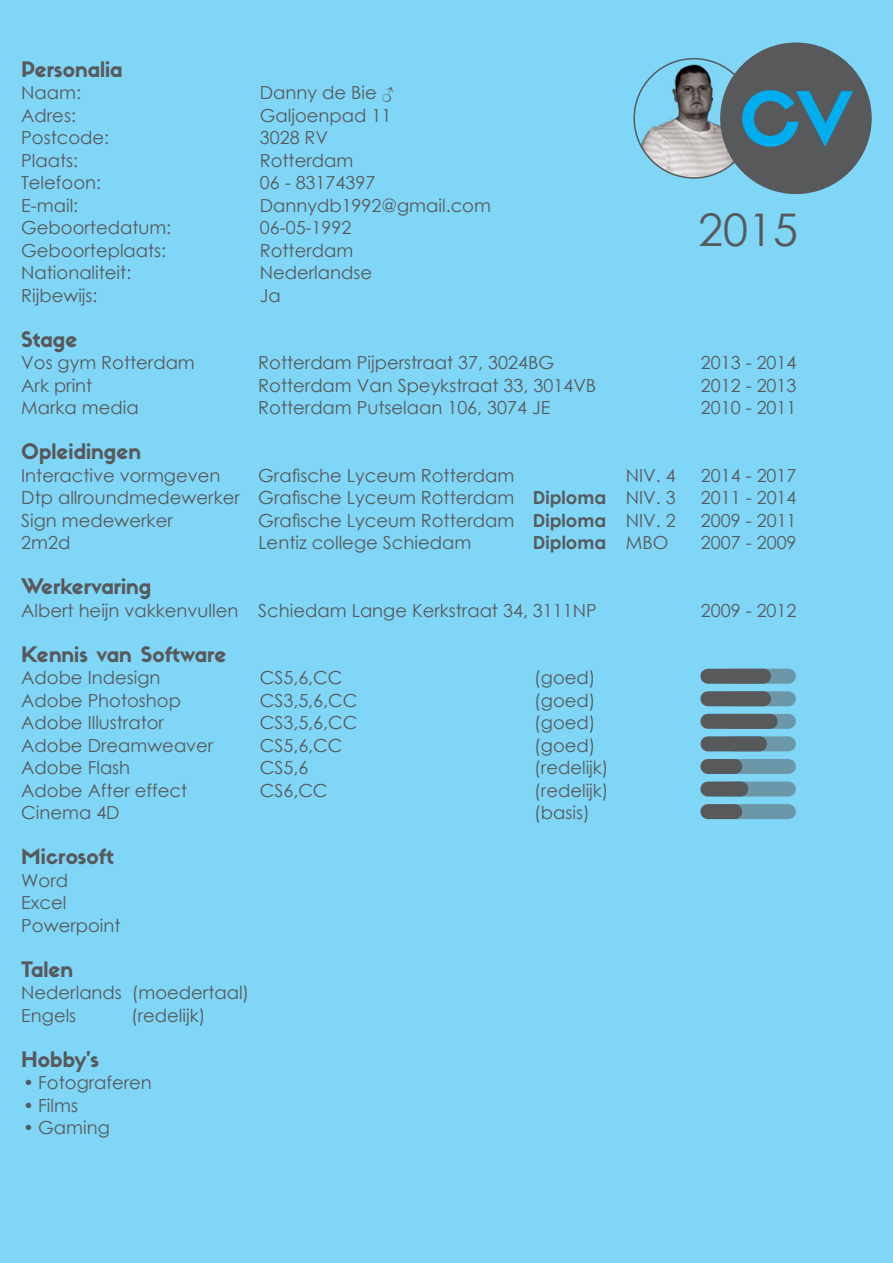
<style>
.page{position:relative;width:893px;height:1263px;background:#80d6f7}
.page>*{position:absolute;margin:0;border:0;box-sizing:border-box;transform-origin:0 0}
.t1{font:73.5px "Sifonn Basic";color:#00aeef}
.t2{font:45px "Century Gothic";color:#58595b}
.t3{font:21px "Sifonn Basic";color:#58595b}
.t4{font:18px/22.5px "Century Gothic";color:#58595b}
.t5{font:700 18px "Century Gothic";color:#58595b}
.s1{font-weight:700}
.s2{font-weight:400}
</style>
<div class="page">
<div style="left:708px;top:669px;width:56px;height:15px;background:#58595b"></div>
<svg style="left:733px;top:669px;width:55px;height:15px"></svg>
<svg style="left:764px;top:691px;width:24px;height:15px"></svg>
<svg style="left:770px;top:714px;width:18px;height:15px"></svg>
<svg style="left:759px;top:736px;width:29px;height:15px"></svg>
<svg style="left:735px;top:759px;width:53px;height:15px"></svg>
<svg style="left:741px;top:781px;width:47px;height:15px"></svg>
<svg style="left:735px;top:804px;width:53px;height:15px"></svg>
<div style="left:708px;top:691px;width:56px;height:15px;background:#58595b"></div>
<div style="left:708px;top:714px;width:62px;height:15px;background:#58595b"></div>
<div style="left:708px;top:736px;width:51px;height:15px;background:#58595b"></div>
<div style="left:708px;top:759px;width:27px;height:15px;background:#58595b"></div>
<div style="left:708px;top:781px;width:33px;height:15px;background:#58595b"></div>
<div style="left:708px;top:804px;width:27px;height:15px;background:#58595b"></div>
<img style="left:636px;top:62px;width:113px;height:116px">
<div style="left:720px;top:43px;width:152px;height:151px;background:#58595b;border-radius:50%"></div>
<p class="t3" style="left:21px;top:55px;width:103px">Personalia</p>
<p class="t4" style="left:21px;top:81px;width:61px">Naam:</p>
<p class="t4" style="left:260px;top:81px;width:135px">Danny de Bie ♂</p>
<p class="t4" style="left:21px;top:103px;width:56px">Adres:</p>
<p class="t4" style="left:260px;top:103px;width:133px">Galjoenpad 11</p>
<p class="t4" style="left:21px;top:126px;width:89px">Postcode:</p>
<p class="t4" style="left:260px;top:126px;width:70px">3028 RV</p>
<p class="t4" style="left:21px;top:148px;width:58px">Plaats:</p>
<p class="t4" style="left:260px;top:148px;width:95px">Rotterdam</p>
<p class="t4" style="left:21px;top:171px;width:81px">Telefoon:</p>
<p class="t4" style="left:260px;top:171px;width:117px">06 - 83174397</p>
<p class="t4" style="left:21px;top:193px;width:58px">E-mail:</p>
<p class="t4" style="left:260px;top:193px;width:233px">Dannydb1992@gmail.com</p>
<p class="t4" style="left:21px;top:216px;width:152px">Geboortedatum:</p>
<p class="t4" style="left:260px;top:216px;width:93px">06-05-1992</p>
<p class="t4" style="left:21px;top:238px;width:147px">Geboorteplaats:</p>
<p class="t4" style="left:260px;top:238px;width:95px">Rotterdam</p>
<p class="t4" style="left:21px;top:261px;width:112px">Nationaliteit:</p>
<p class="t4" style="left:260px;top:261px;width:114px">Nederlandse</p>
<p class="t4" style="left:21px;top:283px;width:78px">Rijbewijs:</p>
<p class="t4" style="left:260px;top:283px;width:22px">Ja</p>
<p class="t3" style="left:21px;top:325px;width:58px">Stage</p>
<p class="t4" style="left:21px;top:351px;width:175px">Vos gym Rotterdam</p>
<p class="t4" style="left:258px;top:351px;width:297px">Rotterdam Pijperstraat 37, 3024BG</p>
<p class="t4" style="left:701px;top:351px;width:97px">2013 - 2014</p>
<p class="t4" style="left:21px;top:373px;width:73px">Ark print</p>
<p class="t4" style="left:258px;top:373px;width:340px">Rotterdam Van Speykstraat 33, 3014VB</p>
<p class="t4" style="left:701px;top:373px;width:97px">2012 - 2013</p>
<p class="t4" style="left:21px;top:396px;width:119px">Marka media</p>
<p class="t4" style="left:258px;top:396px;width:294px">Rotterdam Putselaan 106, 3074 JE</p>
<p class="t4" style="left:701px;top:396px;width:97px">2010 - 2011</p>
<p class="t3" style="left:21px;top:437px;width:121px">Opleidingen</p>
<p class="t4" style="left:21px;top:463px;width:201px">Interactive vormgeven</p>
<p class="t4" style="left:258px;top:463px;width:258px">Grafische Lyceum Rotterdam</p>
<p class="t4" style="left:626px;top:463px;width:51px">NIV. 4</p>
<p class="t4" style="left:701px;top:463px;width:97px">2014 - 2017</p>
<p class="t4" style="left:21px;top:486px;width:656px">Dtp allroundmedewerker Grafische Lyceum Rotterdam <span class="s1">Diploma</span> NIV. 3</p>
<p class="t4" style="left:701px;top:486px;width:97px">2011 - 2014</p>
<p class="t4" style="left:21px;top:508px;width:153px">Sign medewerker</p>
<p class="t4" style="left:258px;top:508px;width:419px">Grafische Lyceum Rotterdam <span class="s1">Diploma</span> NIV. 2</p>
<p class="t4" style="left:701px;top:508px;width:97px">2009 - 2011</p>
<p class="t4" style="left:21px;top:531px;width:51px">2m2d</p>
<p class="t4" style="left:258px;top:531px;width:214px">Lentiz college Schiedam</p>
<p class="t5" style="left:533px;top:529px;width:137px">Diploma <span class="s2">MBO</span></p>
<p class="t4" style="left:701px;top:531px;width:97px">2007 - 2009</p>
<p class="t3" style="left:21px;top:572px;width:132px">Werkervaring</p>
<p class="t4" style="left:21px;top:598px;width:577px">Albert heijn vakkenvullen Schiedam Lange Kerkstraat 34, 3111NP</p>
<p class="t4" style="left:701px;top:598px;width:97px">2009 - 2012</p>
<p class="t3" style="left:21px;top:640px;width:207px">Kennis van Software</p>
<p class="t4" style="left:21px;top:666px;width:141px">Adobe Indesign</p>
<p class="t4" style="left:260px;top:666px;width:84px">CS5,6,CC</p>
<p class="t4" style="left:534px;top:666px;width:63px">(goed)</p>
<p class="t4" style="left:21px;top:688px;width:161px">Adobe Photoshop</p>
<p class="t4" style="left:260px;top:688px;width:99px">CS3,5,6,CC</p>
<p class="t4" style="left:534px;top:688px;width:63px">(goed)</p>
<p class="t4" style="left:21px;top:711px;width:144px">Adobe Illustrator</p>
<p class="t4" style="left:260px;top:711px;width:99px">CS3,5,6,CC</p>
<p class="t4" style="left:534px;top:711px;width:63px">(goed)</p>
<p class="t4" style="left:21px;top:733px;width:194px">Adobe Dreamweaver</p>
<p class="t4" style="left:260px;top:733px;width:84px">CS5,6,CC</p>
<p class="t4" style="left:534px;top:733px;width:63px">(goed)</p>
<p class="t4" style="left:21px;top:756px;width:110px">Adobe Flash</p>
<p class="t4" style="left:260px;top:756px;width:50px">CS5,6</p>
<p class="t4" style="left:534px;top:756px;width:76px">(redelijk)</p>
<p class="t4" style="left:21px;top:778px;width:168px">Adobe After effect</p>
<p class="t4" style="left:260px;top:778px;width:69px">CS6,CC</p>
<p class="t4" style="left:534px;top:778px;width:76px">(redelijk)</p>
<p class="t4" style="left:21px;top:801px;width:100px">Cinema 4D</p>
<p class="t4" style="left:534px;top:801px;width:57px">(basis)</p>
<p class="t3" style="left:21px;top:842px;width:94px">Microsoft</p>
<p class="t4" style="left:21px;top:868px;width:101px">Word<br>Excel<br>Powerpoint</p>
<p class="t3" style="left:21px;top:955px;width:53px">Talen</p>
<p class="t4" style="left:21px;top:981px;width:230px">Nederlands (moedertaal)<br>Engels</p>
<h1 class="t1" style="left:739px;top:71px;width:115px">CV</h1>
<h2 class="t2" style="left:698px;top:199px;width:101px">2015</h2>
<p class="t4" style="left:131px;top:1003px;width:76px">(redelijk)</p>
<p class="t3" style="left:21px;top:1045px;width:79px">Hobby’s</p>
<p class="t4" style="left:23px;top:1071px;width:130px">• Fotograferen</p>
<p class="t4" style="left:23px;top:1093px;width:56px">• Films</p>
<p class="t4" style="left:23px;top:1116px;width:88px">• Gaming</p>
</div>
